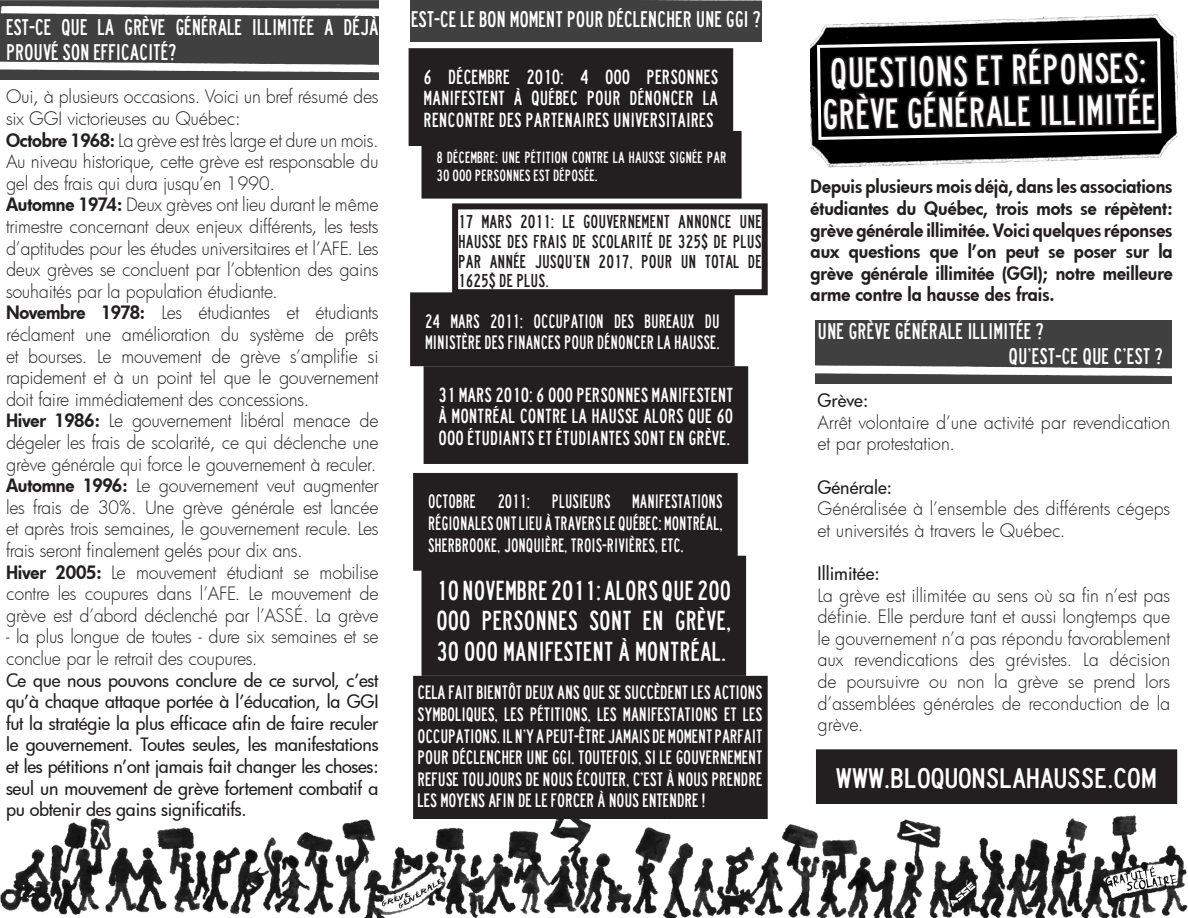
<style>
.page{position:relative;width:1188px;height:918px;background:#fff}
.page>*{position:absolute;margin:0;border:0;box-sizing:border-box;transform-origin:0 0}
.t1{font:39px "lanea";color:#fff}
.t2{font:26.25px "laneb";color:#fff}
.t3{font:25.5px/30.6px "lanea";color:#fff;text-align:justify}
.t4{font:21px/25.2px "lanea";letter-spacing:-.01em;color:#fff}
.t5{font:18.9px/21.6px "lanea";color:#fff;text-align:justify}
.t6{font:300 18px/21.6px "Futura";letter-spacing:-.01em;color:#231f20;text-align:justify}
.t7{font:500 18px/21.6px "Futura";letter-spacing:-.01em;color:#231f20;text-align:justify}
.t8{font:18px/21.6px "lanea";color:#fff;text-align:justify}
.t9{font:800 18px/21.6px "Futura";color:#231f20;text-align:justify}
.t10{font:18px/21.6px "lanea";color:#fff;text-align:justify;scale:.91 1}
.t11{font:18px/21.6px "lanea";color:#fff;scale:.93 1}
.t12{font:17.4px/19.8px "lanea";color:#231f20;text-align:justify}
.t13{font:15px/18px "lanea";color:#fff}
.s1{font-weight:800}
</style>
<div class="page">
<img style="left:0;top:815px;width:1188px;height:103px">
<img style="left:0;top:0;width:379px;height:79px">
<img style="left:810px;top:14px;width:367px;height:138px">
<svg style="left:815px;top:37px;width:348px;height:347px"></svg>
<img style="left:816px;top:320px;width:355px;height:63px">
<div style="left:410px;top:0;width:351px;height:41px;background:#404040"></div>
<div style="left:425px;top:64px;width:292px;height:66px;background:#231f20"></div>
<div style="left:409px;top:48px;width:324px;height:98px;border:15px solid #231f20"></div>
<div style="left:452px;top:203px;width:316px;height:92px;border:6px solid #231f20"></div>
<div style="left:440px;top:382px;width:292px;height:66px;background:#231f20"></div>
<div style="left:424px;top:366px;width:324px;height:98px;border:15px solid #231f20"></div>
<div style="left:413px;top:473px;width:325px;height:98px;border:15px solid #231f20"></div>
<div style="left:426px;top:308px;width:293px;height:42px;background:#231f20"></div>
<div style="left:410px;top:292px;width:325px;height:74px;border:15px solid #231f20"></div>
<div style="left:425px;top:478px;width:309px;height:182px;background:#231f20"></div>
<div style="left:422px;top:556px;width:324px;height:120px;border:15px solid #231f20"></div>
<div style="left:421px;top:683px;width:339px;height:129px;background:#231f20"></div>
<div style="left:413px;top:676px;width:355px;height:143px;border:15px solid #231f20"></div>
<div style="left:429px;top:138px;width:305px;height:53px;background:#231f20"></div>
<div style="left:422px;top:131px;width:320px;height:68px;border:15px solid #231f20"></div>
<div style="left:823px;top:757px;width:347px;height:39px;background:#231f20"></div>
<div style="left:816px;top:749px;width:361px;height:55px;border:15px solid #231f20"></div>
<p class="t4" style="left:6px;top:15px;width:374px">EST-CE QUE LA GRÈVE GÉNÉRALE ILLIMITÉE A DÉJÀ<br>PROUVÉ SON EFFICACITÉ?</p>
<p class="t6" style="left:6px;top:86px;width:374px">Oui, à plusieurs occasions. Voici un bref résumé des six GGI victorieuses au Québec:</p>
<p class="t6" style="left:6px;top:129px;width:374px"><span class="s1">Octobre 1968:</span> La grève est très large et dure un mois.<br>Au niveau historique, cette grève est responsable du gel des frais qui dura jusqu’en 1990.</p>
<p class="t6" style="left:6px;top:194px;width:374px"><span class="s1">Automne 1974:</span> Deux grèves ont lieu durant le même trimestre concernant deux enjeux différents, les tests d’aptitudes pour les études universitaires et l’AFE. Les deux grèves se concluent par l’obtention des gains souhaités par la population étudiante.</p>
<p class="t6" style="left:6px;top:302px;width:374px"><span class="s1">Novembre 1978:</span> Les étudiantes et étudiants réclament une amélioration du système de prêts et bourses. Le mouvement de grève s’amplifie si rapidement et à un point tel que le gouvernement doit faire immédiatement des concessions.</p>
<p class="t6" style="left:6px;top:410px;width:374px"><span class="s1">Hiver 1986:</span> Le gouvernement libéral menace de dégeler les frais de scolarité, ce qui déclenche une grève générale qui force le gouvernement à reculer.</p>
<p class="t6" style="left:6px;top:474px;width:374px"><span class="s1">Automne 1996:</span> Le gouvernement veut augmenter les frais de 30%. Une grève générale est lancée et après trois semaines, le gouvernement recule. Les frais seront finalement gelés pour dix ans.</p>
<p class="t6" style="left:6px;top:561px;width:374px"><span class="s1">Hiver 2005:</span> Le mouvement étudiant se mobilise contre les coupures dans l’AFE. Le mouvement de grève est d’abord déclenché par l’ASSÉ. La grève</p>
<p class="t6" style="left:6px;top:626px;width:374px">- la plus longue de toutes - dure six semaines et se conclue par le retrait des coupures.</p>
<p class="t7" style="left:6px;top:669px;width:374px">Ce que nous pouvons conclure de ce survol, c’est qu’à chaque attaque portée à l’éducation, la GGI fut la stratégie la plus efficace afin de faire reculer le gouvernement. Toutes seules, les manifestations et les pétitions n’ont jamais fait changer les choses: seul un mouvement de grève fortement combatif a pu obtenir des gains significatifs.</p>
<p class="t4" style="left:411px;top:7px;width:352px">EST-CE LE BON MOMENT POUR DÉCLENCHER UNE GGI ?</p>
<p class="t5" style="left:424px;top:66px;width:296px">6 DÉCEMBRE 2010: 4 000 PERSONNES MANIFESTENT À QUÉBEC POUR DÉNONCER LA RENCONTRE DES PARTENAIRES UNIVERSITAIRES</p>
<p class="t13" style="left:436px;top:149px;width:292px">8 DÉCEMBRE: UNE PÉTITION CONTRE LA HAUSSE SIGNÉE PAR<br>30 000 PERSONNES EST DÉPOSÉE.</p>
<p class="t12" style="left:458px;top:212px;width:305px">17 MARS 2011: LE GOUVERNEMENT ANNONCE UNE HAUSSE DES FRAIS DE SCOLARITÉ DE 325$ DE PLUS PAR ANNÉE JUSQU’EN 2017, POUR UN TOTAL DE 1625$ DE PLUS.</p>
<p class="t11" style="left:425px;top:311px;width:318px">24 MARS 2011: OCCUPATION DES BUREAUX DU<br>MINISTÈRE DES FINANCES POUR DÉNONCER LA HAUSSE.</p>
<p class="t5" style="left:439px;top:384px;width:296px">31 MARS 2010: 6 000 PERSONNES MANIFESTENT À MONTRÉAL CONTRE LA HAUSSE ALORS QUE 60<br>000 ÉTUDIANTS ET ÉTUDIANTES SONT EN GRÈVE.</p>
<p class="t10" style="left:428px;top:491px;width:325px">OCTOBRE 2011: PLUSIEURS MANIFESTATIONS RÉGIONALES ONT LIEU À TRAVERS LE QUÉBEC: MONTRÉAL, SHERBROOKE, JONQUIÈRE, TROIS-RIVIÈRES, ETC.</p>
<p class="t3" style="left:436px;top:575px;width:296px">10 NOVEMBRE 2011: ALORS QUE 200<br>000 PERSONNES SONT EN GRÈVE, 30 000 MANIFESTENT À MONTRÉAL.</p>
<p class="t8" style="left:418px;top:682px;width:347px">CELA FAIT BIENTÔT DEUX ANS QUE SE SUCCÈDENT LES ACTIONS SYMBOLIQUES, LES PÉTITIONS, LES MANIFESTATIONS ET LES OCCUPATIONS. IL N’Y A PEUT-ÊTRE JAMAIS DE MOMENT PARFAIT POUR DÉCLENCHER UNE GGI. TOUTEFOIS, SI LE GOUVERNEMENT REFUSE TOUJOURS DE NOUS ÉCOUTER, C’EST À NOUS PRENDRE LES MOYENS AFIN DE LE FORCER À NOUS ENTENDRE !</p>
<p class="t1" style="left:830px;top:50px;width:318px;rotate:-1deg">QUESTIONS ET RÉPONSES:</p>
<p class="t1" style="left:822px;top:91px;width:335px;rotate:-1deg">GRÈVE GÉNÉRALE ILLIMITÉE</p>
<p class="t9" style="left:811px;top:176px;width:364px">Depuis plusieurs mois déjà, dans les associations étudiantes du Québec, trois mots se répètent: grève générale illimitée. Voici quelques réponses aux questions que l’on peut se poser sur la grève générale illimitée (GGI); notre meilleure arme contre la hausse des frais.</p>
<p class="t4" style="left:818px;top:319px;width:228px">UNE GRÈVE GÉNÉRALE ILLIMITÉE ?</p>
<p class="t4" style="left:1008px;top:344px;width:156px">QU’EST-CE QUE C’EST ?</p>
<p class="t7" style="left:818px;top:389px;width:52px">Grève:</p>
<p class="t6" style="left:818px;top:411px;width:354px">Arrêt volontaire d’une activité par revendication et par protestation.</p>
<p class="t7" style="left:818px;top:476px;width:76px">Générale:</p>
<p class="t6" style="left:818px;top:497px;width:354px">Généralisée à l’ensemble des différents cégeps et universités à travers le Québec.</p>
<p class="t7" style="left:818px;top:562px;width:64px">Illimitée:</p>
<p class="t6" style="left:818px;top:584px;width:354px">La grève est illimitée au sens où sa fin n’est pas définie. Elle perdure tant et aussi longtemps que le gouvernement n’a pas répondu favorablement aux revendications des grévistes. La décision de poursuivre ou non la grève se prend lors d’assemblées générales de reconduction de la grève.</p>
<p class="t2" style="left:836px;top:763px;width:323px">WWW.BLOQUONSLAHAUSSE.COM</p>
</div>
